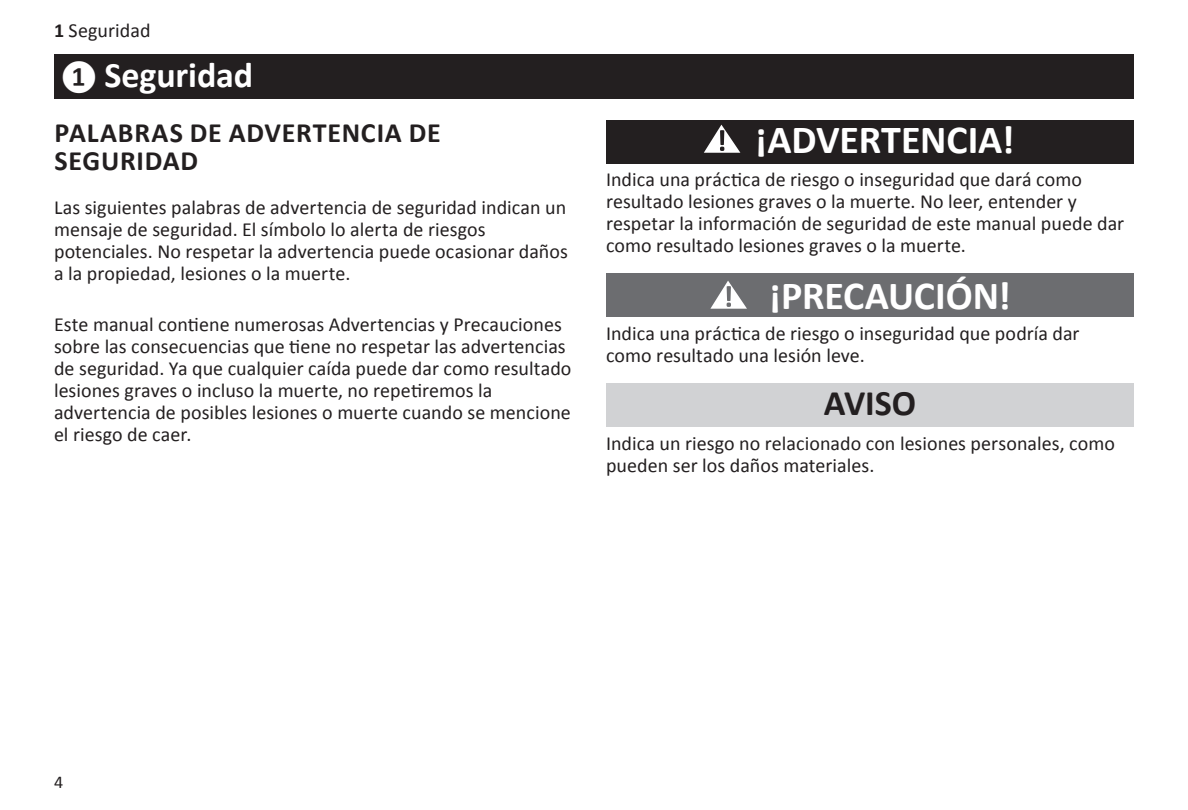
<style>
.page{position:relative;width:1188px;height:810px;background:#fff}
.page>*{position:absolute;margin:0;border:0;box-sizing:border-box;transform-origin:0 0}
.PC_Body_Text{font:700 40px "Calibri";letter-spacing:-.005em;color:#fff}
.t1{font:700 36px "Calibri";letter-spacing:-.005em;color:#fff}
.t2{font:700 36px "Calibri";color:#231f20}
.PC_Subhead{font:700 28px "Calibri";letter-spacing:.025em;color:#231f20}
.PC_Body_Text-2{font:20px/22px "Calibri";letter-spacing:.005em;color:#231f20}
.PC_Subhead-2{font:20px/22px "Calibri";letter-spacing:.005em;color:#231f20}
.t3{font:18px "Calibri";color:#231f20}
.s1{font-weight:700}
.s2{font-size:28px}
</style>
<div class="page">
<div style="left:54px;top:54px;width:1080px;height:45px;background:#231f20"></div>
<div style="left:606px;top:120px;width:528px;height:44px;background:#231f20"></div>
<div style="left:606px;top:273px;width:528px;height:44px;background:#6c6d70"></div>
<div style="left:606px;top:383px;width:528px;height:44px;background:#d1d2d4"></div>
<svg style="left:704px;top:125px;width:36px;height:28px"></svg>
<svg style="left:710px;top:281px;width:37px;height:28px"></svg>
<p class="PC_Body_Text-2" style="left:54px;top:19px;width:98px"><span class="s1">1</span> Seguridad</p>
<p class="t1" style="left:60px;top:53px;width:194px"><span class="s2">❶</span> Seguridad</p>
<p class="PC_Subhead" style="left:55px;top:115px;width:388px">PALABRAS DE ADVERTENCIA DE</p>
<p class="PC_Subhead" style="left:55px;top:143px;width:145px">SEGURIDAD</p>
<p class="PC_Subhead-2" style="left:54px;top:196px;width:515px">Las siguientes palabras de advertencia de seguridad indican un mensaje de seguridad. El símbolo lo alerta de riesgos potenciales. No respetar la advertencia puede ocasionar daños a la propiedad, lesiones o la muerte.</p>
<p class="PC_Body_Text-2" style="left:54px;top:314px;width:519px">Este manual contiene numerosas Advertencias y Precauciones sobre las consecuencias que tiene no respetar las advertencias de seguridad. Ya que cualquier caída puede dar como resultado lesiones graves o incluso la muerte, no repetiremos la advertencia de posibles lesiones o muerte cuando se mencione el riesgo de caer.</p>
<p class="PC_Body_Text" style="left:756px;top:114px;width:260px">¡ADVERTENCIA!</p>
<p class="PC_Body_Text-2" style="left:606px;top:168px;width:520px">Indica una práctica de riesgo o inseguridad que dará como resultado lesiones graves o la muerte. No leer, entender y respetar la información de seguridad de este manual puede dar como resultado lesiones graves o la muerte.</p>
<p class="PC_Body_Text" style="left:769px;top:270px;width:243px">¡PRECAUCIÓN!</p>
<p class="PC_Body_Text-2" style="left:606px;top:322px;width:475px">Indica una práctica de riesgo o inseguridad que podría dar como resultado una lesión leve.</p>
<p class="t2" style="left:824px;top:380px;width:94px">AVISO</p>
<p class="PC_Body_Text-2" style="left:606px;top:432px;width:510px">Indica un riesgo no relacionado con lesiones personales, como pueden ser los daños materiales.</p>
<p class="t3" style="left:54px;top:770px;width:11px">4</p>
</div>
